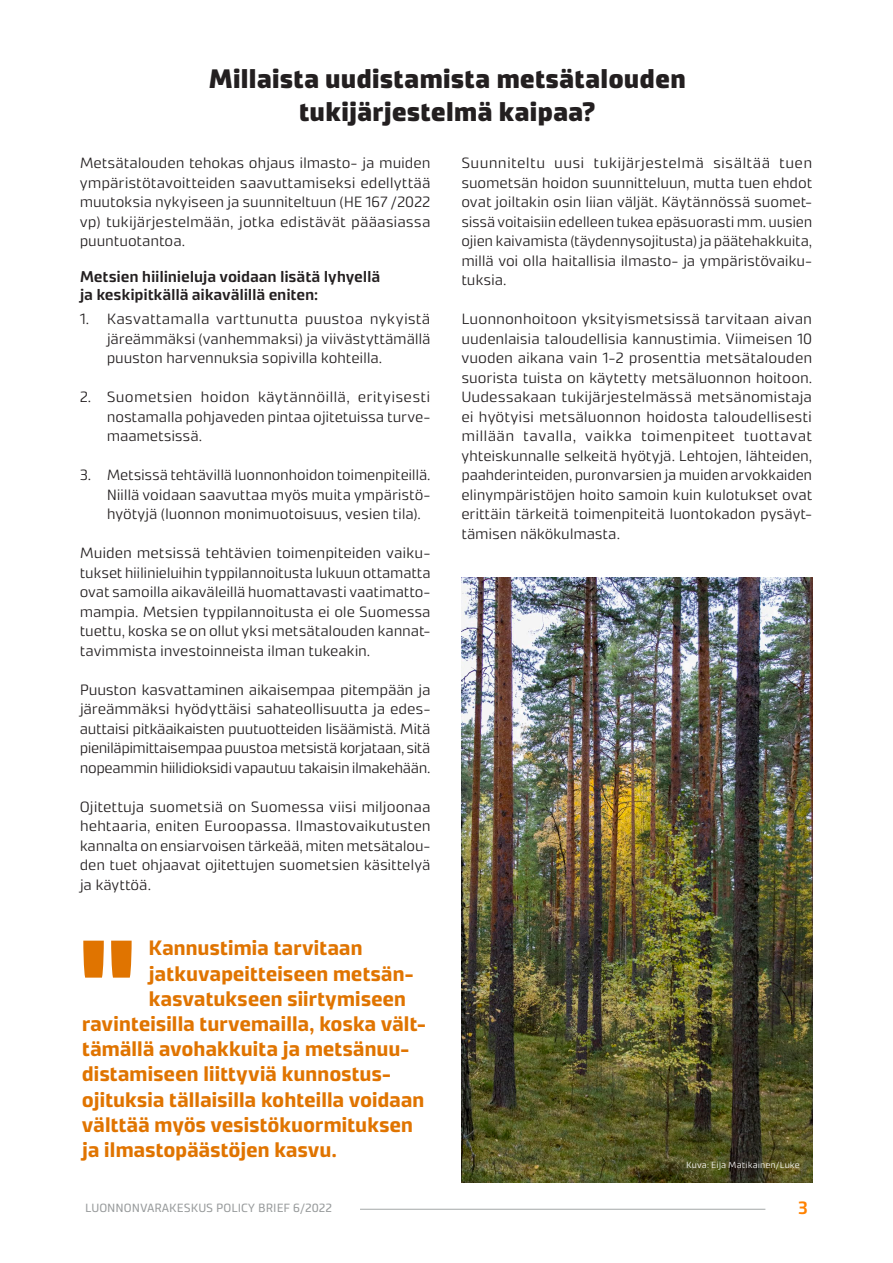
<style>
.page{position:relative;width:893px;height:1263px;background:#fff}
.page>*{position:absolute;margin:0;border:0;box-sizing:border-box;transform-origin:0 0}
.t1{font:900 27px/33px "Accura";letter-spacing:-.005em;color:#231f20;text-align:center}
.t2{font:700 21px "Accura";letter-spacing:-.015em;color:#e07400}
.t3{font:600 18px "Accura";color:#ff8200}
.valiotsikko{font:600 15.75px/18px "Accura";letter-spacing:-.01em;color:#231f20}
.leipis{font:300 15px/19.5px "Accura";letter-spacing:-.01em;color:#231f20;text-align:justify}
.t4{font:12px "Accura";color:#989b9c}
.t5{font:300 9px "Accura";letter-spacing:.01em;color:#fff}
</style>
<div class="page">
<img style="left:461px;top:578px;width:351px;height:604px">
<svg style="left:83px;top:941px;width:49px;height:37px"></svg>
<hr style="left:360px;top:1209px;width:405px;height:1px;background:#a4a7a8">
<h1 class="t1" style="left:208px;top:62px;width:479px">Millaista uudistamista metsätalouden tukijärjestelmä kaipaa?</h1>
<p class="leipis" style="left:80px;top:153px;width:352px">Metsätalouden tehokas ohjaus ilmasto- ja muiden ympäristötavoitteiden saavuttamiseksi edellyttää muutoksia nykyiseen ja suunniteltuun (HE 167 /2022 vp) tukijärjestelmään, jotka edistävät pääasiassa puuntuotantoa.</p>
<p class="valiotsikko" style="left:80px;top:268px;width:302px">Metsien hiilinieluja voidaan lisätä lyhyellä ja keskipitkällä aikavälillä eniten:</p>
<p class="leipis" style="left:107px;top:309px;width:325px;text-indent:-27px">1. Kasvattamalla varttunutta puustoa nykyistä järeämmäksi (vanhemmaksi) ja viivästyttämällä puuston harvennuksia sopivilla kohteilla.</p>
<p class="leipis" style="left:107px;top:387px;width:325px;text-indent:-27px">2. Suometsien hoidon käytännöillä, erityisesti nostamalla pohjaveden pintaa ojitetuissa turve&shy;maametsissä.</p>
<p class="leipis" style="left:107px;top:465px;width:325px;text-indent:-27px">3. Metsissä tehtävillä luonnonhoidon toimenpiteillä.<br>Niillä voidaan saavuttaa myös muita ympäristö&shy;hyötyjä (luonnon monimuotoisuus, vesien tila).</p>
<p class="leipis" style="left:80px;top:543px;width:352px">Muiden metsissä tehtävien toimenpiteiden vaiku&shy;tukset hiilinieluihin typpilannoitusta lukuun ottamatta ovat samoilla aikaväleillä huomattavasti vaatimatto&shy;mampia. Metsien typpilannoitusta ei ole Suomessa tuettu, koska se on ollut yksi metsätalouden kannat&shy;tavimmista investoinneista ilman tukeakin.</p>
<p class="leipis" style="left:80px;top:679px;width:352px">Puuston kasvattaminen aikaisempaa pitempään ja järeämmäksi hyödyttäisi sahateollisuutta ja edes&shy;auttaisi pitkäaikaisten puutuotteiden lisäämistä. Mitä pieniläpimittaisempaa puustoa metsistä korjataan, sitä nopeammin hiilidioksidi vapautuu takaisin ilmakehään.</p>
<p class="leipis" style="left:80px;top:796px;width:352px;text-align:left">Ojitettuja suometsiä on Suomessa viisi miljoonaa hehtaaria, eniten Euroopassa. Ilmastovaikutusten kannalta on ensiarvoisen tärkeää, miten metsätalou&shy;den tuet ohjaavat ojitettujen suometsien käsittelyä ja käyttöä.</p>
<p class="leipis" style="left:461px;top:153px;width:352px">Suunniteltu uusi tukijärjestelmä sisältää tuen suometsän hoidon suunnitteluun, mutta tuen ehdot ovat joiltakin osin liian väljät. Käytännössä suomet&shy;sissä voitaisiin edelleen tukea epäsuorasti mm. uusien ojien kaivamista (täydennysojitusta) ja päätehakkuita, millä voi olla haitallisia ilmasto- ja ympäristövaiku&shy;tuksia.</p>
<p class="leipis" style="left:461px;top:309px;width:352px">Luonnonhoitoon yksityismetsissä tarvitaan aivan uudenlaisia taloudellisia kannustimia. Viimeisen 10 vuoden aikana vain 1-2 prosenttia metsätalouden suorista tuista on käytetty metsäluonnon hoitoon.<br>Uudessakaan tukijärjestelmässä metsänomistaja ei hyötyisi metsäluonnon hoidosta taloudellisesti millään tavalla, vaikka toimenpiteet tuottavat yhteiskunnalle selkeitä hyötyjä. Lehtojen, lähteiden, paahderinteiden, puronvarsien ja muiden arvokkaiden elinympäristöjen hoito samoin kuin kulotukset ovat erittäin tärkeitä toimenpiteitä luontokadon pysäyt&shy;tämisen näkökulmasta.</p>
<h2 class="t2" style="left:149px;top:935px;width:216px">Kannustimia tarvitaan</h2>
<h2 class="t2" style="left:149px;top:960px;width:267px">jatkuvapeitteiseen metsän-</h2>
<h2 class="t2" style="left:149px;top:986px;width:259px">kasvatukseen siirtymiseen</h2>
<h2 class="t2" style="left:82px;top:1011px;width:346px">ravinteisilla turvemailla, koska vält-</h2>
<h2 class="t2" style="left:82px;top:1036px;width:329px">tämällä avohakkuita ja metsänuu-</h2>
<h2 class="t2" style="left:82px;top:1061px;width:311px">distamiseen liittyviä kunnostus-</h2>
<h2 class="t2" style="left:82px;top:1086px;width:344px">ojituksia tällaisilla kohteilla voidaan</h2>
<h2 class="t2" style="left:82px;top:1112px;width:333px">välttää myös vesistökuormituksen</h2>
<h2 class="t2" style="left:82px;top:1137px;width:257px">ja ilmastopäästöjen kasvu.</h2>
<p class="t5" style="left:686px;top:1160px;width:115px">Kuva: Eija Matikainen/Luke</p>
<p class="t4" style="left:85px;top:1200px;width:248px">LUONNONVARAKESKUS POLICY BRIEF 6/2022</p>
<p class="t3" style="left:798px;top:1197px;width:11px">3</p>
</div>
